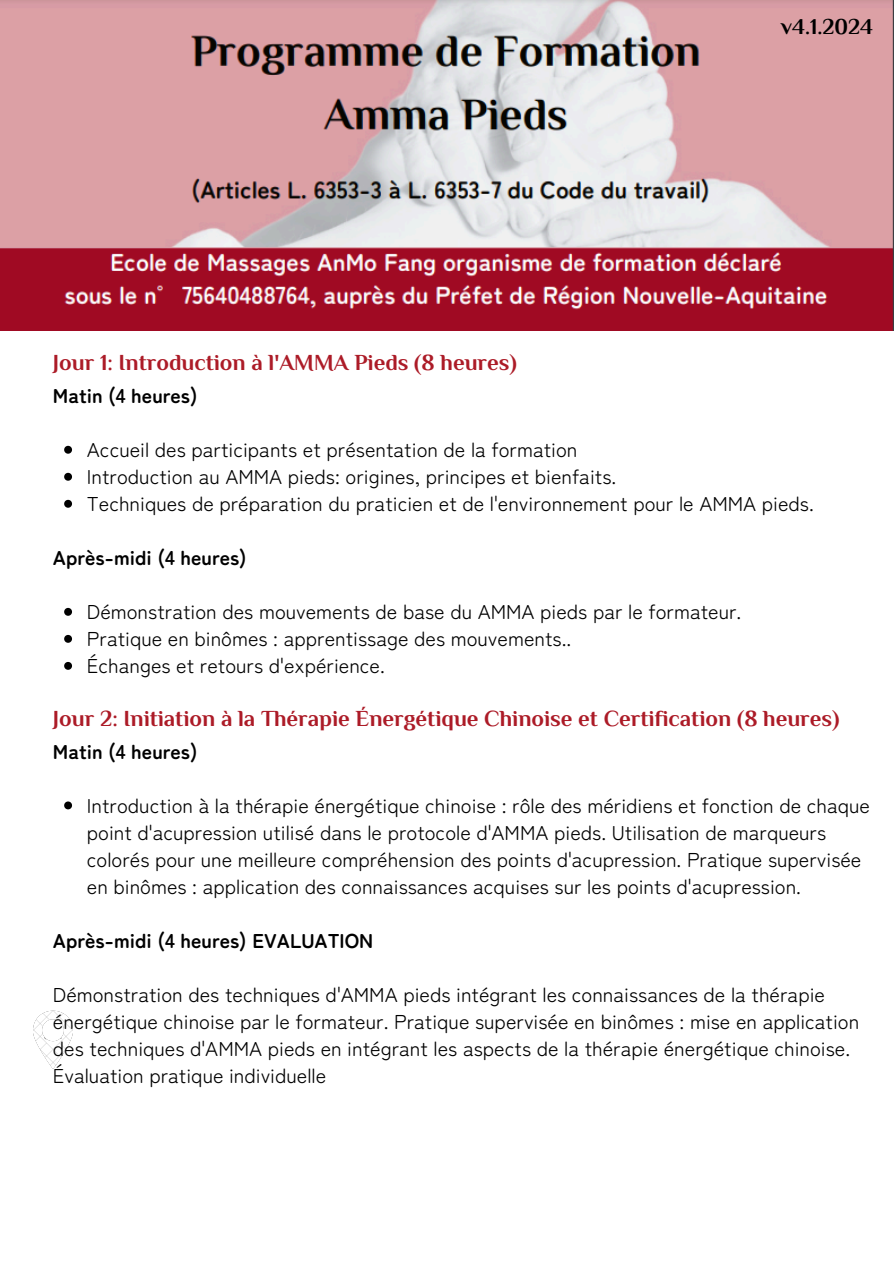
<style>
.page{position:relative;width:894px;height:1264px;background:#fff}
.page>*{position:absolute;margin:0;border:0;box-sizing:border-box;transform-origin:0 0}
.t1{font:700 22.8px "Philosopher";color:#ac1b27}
.t2{font:700 22.5px "Philosopher";color:#000}
.t3{font:19.95px/27px "Zen Maru Gothic";color:#000}
.t4{font:700 19.95px "Zen Maru Gothic";color:#000}
</style>
<div class="page">
<img style="left:33px;top:1010px;width:40px;height:58px">
<svg style="left:64px;top:446px;width:8px;height:7px"></svg>
<svg style="left:64px;top:473px;width:8px;height:7px"></svg>
<svg style="left:64px;top:500px;width:8px;height:7px"></svg>
<svg style="left:64px;top:608px;width:8px;height:7px"></svg>
<svg style="left:64px;top:635px;width:8px;height:7px"></svg>
<svg style="left:64px;top:662px;width:8px;height:7px"></svg>
<svg style="left:64px;top:801px;width:8px;height:8px"></svg>
<img style="left:0;top:0;width:893px;height:331px">
<p class="t2" style="left:780px;top:19px;width:94px">v4.1.2024</p>
<h1 class="t1" style="left:53px;top:355px;width:465px">Jour 1: Introduction à l'AMMA Pieds (8 heures)</h1>
<h1 class="t4" style="left:53px;top:380px;width:146px">Matin (4 heures)</h1>
<h1 class="t3" style="left:87px;top:435px;width:492px">Accueil des participants et présentation de la formation</h1>
<p class="t3" style="left:87px;top:462px;width:531px">Introduction au AMMA pieds: origines, principes et bienfaits.</p>
<p class="t3" style="left:87px;top:489px;width:728px">Techniques de préparation du praticien et de l'environnement pour le AMMA pieds.</p>
<p class="t4" style="left:53px;top:542px;width:195px">Après-midi (4 heures)</p>
<h2 class="t3" style="left:87px;top:597px;width:656px">Démonstration des mouvements de base du AMMA pieds par le formateur.</h2>
<p class="t3" style="left:87px;top:624px;width:486px">Pratique en binômes : apprentissage des mouvements..</p>
<p class="t3" style="left:87px;top:651px;width:299px">Échanges et retours d'expérience.</p>
<p class="t1" style="left:53px;top:711px;width:787px">Jour 2: Initiation à la Thérapie Énergétique Chinoise et Certification (8 heures)</p>
<p class="t4" style="left:53px;top:735px;width:146px">Matin (4 heures)</p>
<h1 class="t3" style="left:87px;top:790px;width:784px">Introduction à la thérapie énergétique chinoise : rôle des méridiens et fonction de chaque point d'acupression utilisé dans le protocole d'AMMA pieds. Utilisation de marqueurs colorés pour une meilleure compréhension des points d'acupression. Pratique supervisée en binômes : application des connaissances acquises sur les points d'acupression.</h1>
<p class="t4" style="left:53px;top:924px;width:322px">Après-midi (4 heures) EVALUATION</p>
<h2 class="t3" style="left:53px;top:979px;width:807px">Démonstration des techniques d'AMMA pieds intégrant les connaissances de la thérapie énergétique chinoise par le formateur. Pratique supervisée en binômes : mise en application des techniques d'AMMA pieds en intégrant les aspects de la thérapie énergétique chinoise.<br>Évaluation pratique individuelle</h2>
</div>
